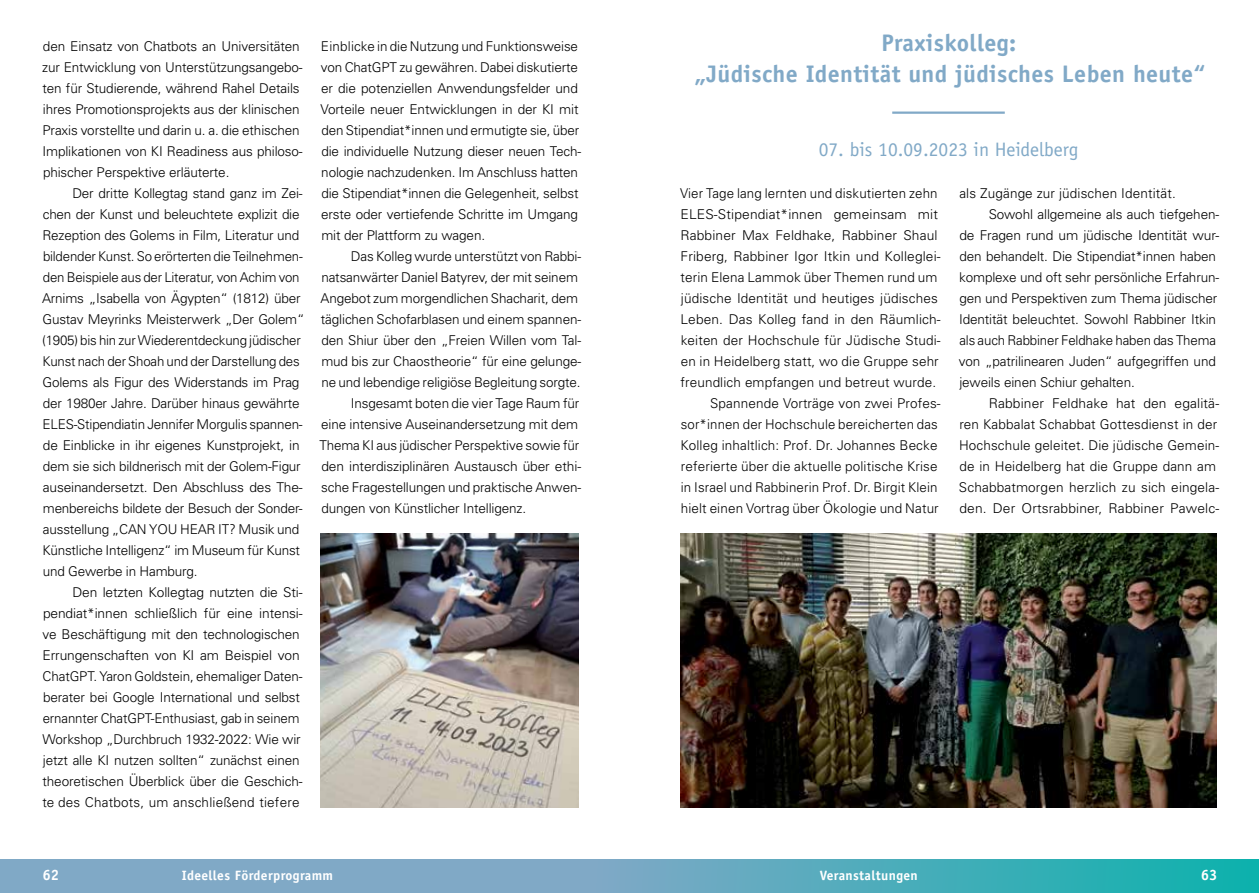
<style>
.page{position:relative;width:1259px;height:893px;background:#fff}
.page>*{position:absolute;margin:0;border:0;box-sizing:border-box;transform-origin:0 0}
.t1{font:700 24px/31.5px "Officina Sans";letter-spacing:.015em;color:#81a9c7;text-align:center}
.t2{font:19.5px "Officina Sans";color:#81a9c7}
.t3{font:700 15px "Officina Serif";color:#fff}
.t4{font:300 13.5px/21px "Univers";letter-spacing:-.01em;color:#000}
.t5{font:300 13.5px "Univers";letter-spacing:.01em;color:#000}
.t6{font:700 13.5px "Officina Sans";letter-spacing:.025em;color:#fff}
</style>
<div class="page">
<svg style="left:0;top:859px;width:1259px;height:34px;background:#61abbf"></svg>
<img style="left:321px;top:534px;width:257px;height:274px">
<hr style="left:892px;top:112px;width:112px;height:2px;background:#81a9c7">
<img style="left:680px;top:534px;width:536px;height:274px">
<p class="t4" style="left:42px;top:35px;width:262px">den Einsatz von Chatbots an Universitäten zur Entwicklung von Unterstützungsangebo&shy;ten für Studierende, während Rahel Details ihres Promotionsprojekts aus der klinischen Praxis vorstellte und darin u. a. die ethischen Implikationen von KI Readiness aus philoso&shy;phischer Perspektive erläuterte.</p>
<p class="t4" style="left:42px;top:182px;width:264px;text-indent:30px">Der dritte Kollegtag stand ganz im Zei&shy;chen der Kunst und beleuchtete explizit die Rezeption des Golems in Film, Literatur und bildender Kunst. So erörterten die Teilnehmen&shy;den Beispiele aus der Literatur, von Achim von Arnims „Isabella von Ägypten“ (1812) über Gustav Meyrinks Meisterwerk „Der Golem“ (1905) bis hin zur Wiederentdeckung jüdischer Kunst nach der Shoah und der Darstellung des Golems als Figur des Widerstands im Prag der 1980er Jahre. Darüber hinaus gewährte ELES-Stipendiatin Jennifer Morgulis spannen&shy;de Einblicke in ihr eigenes Kunstprojekt, in dem sie sich bildnerisch mit der Golem-Figur auseinandersetzt. Den Abschluss des The&shy;menbereichs bildete der Besuch der Sonder&shy;ausstellung „CAN YOU HEAR IT? Musik und Künstliche Intelligenz“ im Museum für Kunst und Gewerbe in Hamburg.</p>
<p class="t4" style="left:42px;top:581px;width:262px;text-indent:30px">Den letzten Kollegtag nutzten die Sti&shy;pendiat*innen schließlich für eine intensi&shy;ve Beschäftigung mit den technologischen Errungenschaften von KI am Beispiel von ChatGPT. Yaron Goldstein, ehemaliger Daten&shy;berater bei Google International und selbst ernannter ChatGPT-Enthusiast, gab in seinem Workshop „Durchbruch 1932-2022: Wie wir jetzt alle KI nutzen sollten“ zunächst einen theoretischen Überblick über die Geschich&shy;te des Chatbots, um anschließend tiefere</p>
<p class="t4" style="left:321px;top:35px;width:262px">Einblicke in die Nutzung und Funktionsweise von ChatGPT zu gewähren. Dabei diskutierte er die potenziellen Anwendungsfelder und Vorteile neuer Entwicklungen in der KI mit den Stipendiat*innen und ermutigte sie, über die individuelle Nutzung dieser neuen Tech&shy;nologie nachzudenken. Im Anschluss hatten die Stipendiat*innen die Gelegenheit, selbst erste oder vertiefende Schritte im Umgang mit der Plattform zu wagen.</p>
<p class="t4" style="left:351px;top:245px;width:232px">Das Kolleg wurde unterstützt von Rabbi-</p>
<p class="t4" style="left:321px;top:266px;width:258px">natsanwärter Daniel Batyrev, der mit seinem</p>
<p class="t4" style="left:320px;top:287px;width:259px">Angebot zum morgendlichen Shacharit, dem</p>
<p class="t4" style="left:321px;top:309px;width:262px">täglichen Schofarblasen und einem spannen-</p>
<p class="t4" style="left:321px;top:330px;width:261px">den Shiur über den „Freien Willen vom Tal-</p>
<p class="t4" style="left:321px;top:351px;width:261px">mud bis zur Chaostheorie“ für eine gelunge-</p>
<p class="t4" style="left:321px;top:371px;width:261px">ne und lebendige religiöse Begleitung sorgte.</p>
<p class="t4" style="left:351px;top:392px;width:230px">Insgesamt boten die vier Tage Raum für</p>
<p class="t4" style="left:321px;top:413px;width:258px">eine intensive Auseinandersetzung mit dem</p>
<p class="t4" style="left:319px;top:434px;width:261px">Thema KI aus jüdischer Perspektive sowie für</p>
<p class="t4" style="left:321px;top:455px;width:261px">den interdisziplinären Austausch über ethi-</p>
<p class="t4" style="left:321px;top:476px;width:261px">sche Fragestellungen und praktische Anwen-</p>
<p class="t4" style="left:321px;top:497px;width:206px">dungen von Künstlicher Intelligenz.</p>
<h1 class="t1" style="left:694px;top:27px;width:513px">Praxiskolleg:<br>„Jüdische Identität und jüdisches Leben heute“</h1>
<h2 class="t2" style="left:818px;top:138px;width:261px">07. bis 10.09.2023 in Heidelberg</h2>
<p class="t5" style="left:680px;top:185px;width:259px">Vier Tage lang lernten und diskutierten zehn</p>
<p class="t5" style="left:680px;top:206px;width:259px">ELES-Stipendiat*innen gemeinsam mit</p>
<p class="t5" style="left:680px;top:227px;width:259px">Rabbiner Max Feldhake, Rabbiner Shaul</p>
<p class="t5" style="left:680px;top:248px;width:262px">Friberg, Rabbiner Igor Itkin und Kolleglei-</p>
<p class="t5" style="left:680px;top:269px;width:259px">terin Elena Lammok über Themen rund um</p>
<p class="t5" style="left:681px;top:290px;width:258px">jüdische Identität und heutiges jüdisches</p>
<p class="t5" style="left:680px;top:311px;width:262px">Leben. Das Kolleg fand in den Räumlich-</p>
<p class="t5" style="left:681px;top:332px;width:261px">keiten der Hochschule für Jüdische Studi-</p>
<p class="t5" style="left:681px;top:353px;width:259px">en in Heidelberg statt, wo die Gruppe sehr</p>
<p class="t5" style="left:680px;top:374px;width:257px">freundlich empfangen und betreut wurde.</p>
<p class="t5" style="left:710px;top:395px;width:232px">Spannende Vorträge von zwei Profes-</p>
<p class="t5" style="left:681px;top:416px;width:258px">sor*innen der Hochschule bereicherten das</p>
<p class="t5" style="left:680px;top:437px;width:259px">Kolleg inhaltlich: Prof. Dr. Johannes Becke</p>
<p class="t5" style="left:681px;top:458px;width:258px">referierte über die aktuelle politische Krise</p>
<p class="t5" style="left:681px;top:479px;width:258px">in Israel und Rabbinerin Prof. Dr. Birgit Klein</p>
<p class="t5" style="left:681px;top:500px;width:259px">hielt einen Vortrag über Ökologie und Natur</p>
<p class="t5" style="left:959px;top:185px;width:218px">als Zugänge zur jüdischen Identität.</p>
<p class="t4" style="left:988px;top:203px;width:232px">Sowohl allgemeine als auch tiefgehen-</p>
<p class="t4" style="left:959px;top:224px;width:261px">de Fragen rund um jüdische Identität wur-</p>
<p class="t4" style="left:959px;top:245px;width:258px">den behandelt. Die Stipendiat*innen haben</p>
<p class="t4" style="left:959px;top:266px;width:261px">komplexe und oft sehr persönliche Erfahrun-</p>
<p class="t4" style="left:959px;top:288px;width:259px">gen und Perspektiven zum Thema jüdischer</p>
<p class="t4" style="left:959px;top:308px;width:259px">Identität beleuchtet. Sowohl Rabbiner Itkin</p>
<p class="t4" style="left:959px;top:329px;width:258px">als auch Rabbiner Feldhake haben das Thema</p>
<p class="t4" style="left:959px;top:350px;width:258px">von „patrilinearen Juden“ aufgegriffen und</p>
<p class="t4" style="left:959px;top:371px;width:177px">jeweils einen Schiur gehalten.</p>
<p class="t5" style="left:988px;top:395px;width:232px">Rabbiner Feldhake hat den egalitä-</p>
<p class="t5" style="left:959px;top:416px;width:259px">ren Kabbalat Schabbat Gottesdienst in der</p>
<p class="t5" style="left:959px;top:437px;width:262px">Hochschule geleitet. Die jüdische Gemein-</p>
<p class="t5" style="left:959px;top:458px;width:258px">de in Heidelberg hat die Gruppe dann am</p>
<p class="t5" style="left:959px;top:479px;width:262px">Schabbatmorgen herzlich zu sich eingela-</p>
<p class="t5" style="left:959px;top:500px;width:261px">den. Der Ortsrabbiner, Rabbiner Pawelc-</p>
<p class="t3" style="left:43px;top:866px;width:18px">62</p>
<p class="t6" style="left:182px;top:867px;width:153px">Ideelles Förderprogramm</p>
<p class="t6" style="left:820px;top:867px;width:99px">Veranstaltungen</p>
<p class="t3" style="left:1200px;top:866px;width:18px">63</p>
</div>
